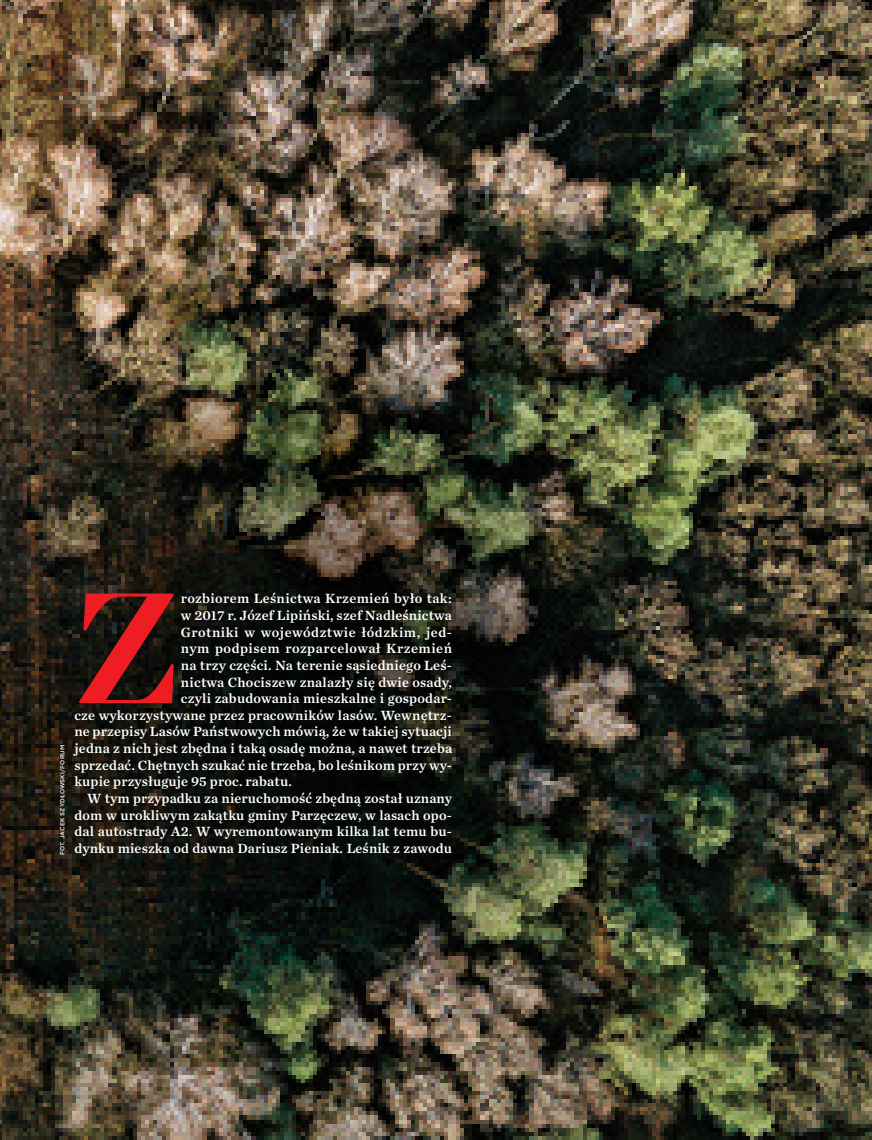
<style>
.page{position:relative;width:872px;height:1140px;background:#fff}
.page>*{position:absolute;margin:0;border:0;box-sizing:border-box;transform-origin:0 0}
.Body_inicjal_kontra{font:700 157.35px "Chronicle Display";color:#ee1d23}
.Body_inicjal_kontra-2{font:13.95px "Chronicle Text G1 Semi";letter-spacing:.015em;color:#fff}
.Body_text_kontra{font:13.95px/16.6px "Chronicle Text G1 Semi";letter-spacing:.01em;color:#fff;text-align:justify}
.Body_inicjal_kontra-3{font:13.95px "Chronicle Text G1 Semi";letter-spacing:.04em;color:#fff}
.Body_inicjal_kontra-4{font:13.95px "Chronicle Text G1 Semi";letter-spacing:.035em;color:#fff}
.FOTO_Autor_kontra{font:500 6px "Gotham";letter-spacing:.025em;color:#fff}
</style>
<div class="page">
<img style="left:0;top:0;width:872px;height:1140px">
<p class="FOTO_Autor_kontra" style="left:58px;top:855px;width:112px;rotate:-90deg">FOT. JACEK SZYDŁOWSKI/FORUM</p>
<p class="Body_inicjal_kontra" style="left:74px;top:521px;width:106px">Z</p>
<p class="Body_inicjal_kontra-2" style="left:181px;top:587px;width:272px">rozbiorem Leśnictwa Krzemień było tak:</p>
<p class="Body_inicjal_kontra-2" style="left:181px;top:604px;width:272px">w 2017 r. Józef Lipiński, szef Nadleśnictwa</p>
<p class="Body_inicjal_kontra-3" style="left:181px;top:621px;width:272px">Grotniki w województwie łódzkim, jed-</p>
<p class="Body_inicjal_kontra-4" style="left:181px;top:637px;width:273px">nym podpisem rozparcelował Krzemień</p>
<p class="Body_inicjal_kontra-2" style="left:181px;top:654px;width:272px">na trzy części. Na terenie sąsiedniego Leś-</p>
<p class="Body_inicjal_kontra-2" style="left:181px;top:671px;width:273px">nictwa Chociszew znalazły się dwie osady,</p>
<p class="Body_inicjal_kontra-2" style="left:181px;top:687px;width:272px">czyli zabudowania mieszkalne i gospodar-</p>
<p class="Body_inicjal_kontra-2" style="left:74px;top:704px;width:379px">cze wykorzystywane przez pracowników lasów. Wewnętrz-</p>
<p class="Body_inicjal_kontra-2" style="left:74px;top:721px;width:379px">ne przepisy Lasów Państwowych mówią, że w takiej sytuacji</p>
<p class="Body_inicjal_kontra-2" style="left:74px;top:737px;width:379px">jedna z nich jest zbędna i taką osadę można, a nawet trzeba</p>
<p class="Body_inicjal_kontra-2" style="left:74px;top:754px;width:379px">sprzedać. Chętnych szukać nie trzeba, bo leśnikom przy wy-</p>
<p class="Body_inicjal_kontra-2" style="left:74px;top:771px;width:219px">kupie przysługuje 95 proc. rabatu.</p>
<p class="Body_text_kontra" style="left:74px;top:789px;width:379px;text-indent:13px">W tym przypadku za nieruchomość zbędną został uznany dom w urokliwym zakątku gminy Parzęczew, w lasach opo&shy;dal autostrady A2. W wyremontowanym kilka lat temu bu-</p>
<p class="Body_text_kontra" style="left:74px;top:839px;width:379px">dynku mieszka od dawna Dariusz Pieniak. Leśnik z zawodu</p>
</div>
